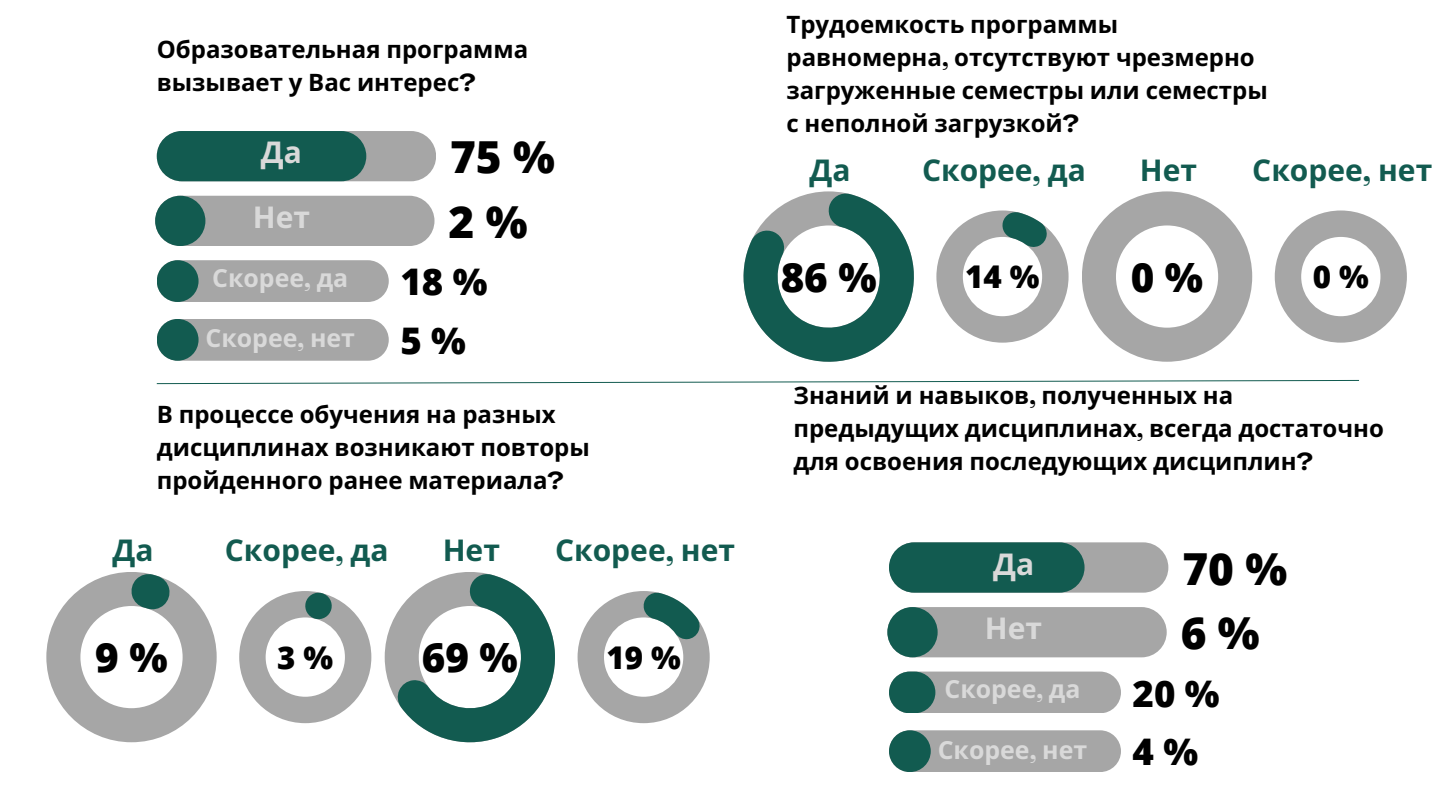
<style>
.page{position:relative;width:1440px;height:810px;background:#fff}
.page>*{position:absolute;margin:0;border:0;box-sizing:border-box;transform-origin:0 0}
.t1{font:800 44.1px "Open Sans";color:#000}
.t2{font:800 40.4px "Open Sans";color:#000}
.t3{font:800 36.7px "Open Sans";color:#000}
.t4{font:800 31.3px "Open Sans";color:#000}
.t5{font:700 30px "Noto Sans";color:#125b50}
.t6{font:700 30px "Noto Sans";color:#d9d9d9}
.t7{font:700 24.9px "Noto Sans";color:#d9d9d9}
.t8{font:700 24px/33px "Noto Sans";color:#000}
.s1{font-family:"Agrandir";font-stretch:expanded}
</style>
<div class="page">
<svg style="left:156px;top:380px;width:1204px;height:4px"></svg>
<svg style="left:744px;top:191px;width:170px;height:171px"></svg>
<svg style="left:936px;top:210px;width:133px;height:133px"></svg>
<div style="left:157px;top:131px;width:279px;height:50px;background:#a6a6a6;border-radius:25px"></div>
<div style="left:157px;top:131px;width:209px;height:50px;background:#125b50;border-radius:25px"></div>
<div style="left:157px;top:260px;width:232px;height:42px;background:#a6a6a6;border-radius:21px"></div>
<div style="left:157px;top:260px;width:42px;height:42px;background:#125b50;border-radius:50%"></div>
<div style="left:157px;top:319px;width:232px;height:42px;background:#a6a6a6;border-radius:21px"></div>
<div style="left:157px;top:319px;width:42px;height:42px;background:#125b50;border-radius:50%"></div>
<svg style="left:1082px;top:191px;width:170px;height:171px"></svg>
<svg style="left:1275px;top:210px;width:132px;height:133px"></svg>
<svg style="left:46px;top:572px;width:171px;height:170px"></svg>
<svg style="left:239px;top:591px;width:132px;height:132px"></svg>
<svg style="left:385px;top:572px;width:170px;height:170px"></svg>
<svg style="left:578px;top:591px;width:132px;height:132px"></svg>
<div style="left:155px;top:196px;width:280px;height:50px;background:#a6a6a6;border-radius:25px"></div>
<div style="left:155px;top:196px;width:50px;height:50px;background:#125b50;border-radius:50%"></div>
<div style="left:889px;top:542px;width:279px;height:51px;background:#a6a6a6;border-radius:25px"></div>
<div style="left:889px;top:542px;width:196px;height:51px;background:#125b50;border-radius:25px"></div>
<div style="left:889px;top:672px;width:232px;height:41px;background:#a6a6a6;border-radius:21px"></div>
<div style="left:889px;top:672px;width:46px;height:41px;background:#125b50;border-radius:21px"></div>
<div style="left:889px;top:730px;width:232px;height:42px;background:#a6a6a6;border-radius:21px"></div>
<div style="left:889px;top:730px;width:42px;height:42px;background:#125b50;border-radius:50%"></div>
<div style="left:887px;top:607px;width:280px;height:50px;background:#a6a6a6;border-radius:25px"></div>
<div style="left:887px;top:607px;width:51px;height:50px;background:#125b50;border-radius:50%"></div>
<p class="t8" style="left:157px;top:32px;width:373px">Образовательная программа вызывает у Вас интерес<span class="s1">?</span></p>
<p class="t6" style="left:261px;top:131px;width:43px">Да</p>
<p class="t1" style="left:450px;top:126px;width:106px">75 %</p>
<p class="t6" style="left:253px;top:196px;width:59px">Нет</p>
<p class="t1" style="left:448px;top:191px;width:81px">2 %</p>
<p class="t7" style="left:212px;top:260px;width:138px">Скорее<span class="s1">,</span> да</p>
<p class="t3" style="left:400px;top:256px;width:89px">18 %</p>
<p class="t7" style="left:206px;top:321px;width:151px">Скорее<span class="s1">,</span> нет</p>
<p class="t3" style="left:400px;top:315px;width:67px">5 %</p>
<p class="t8" style="left:157px;top:397px;width:435px">В процессе обучения на разных дисциплинах возникают повторы пройденного ранее материала<span class="s1">?</span></p>
<p class="t5" style="left:112px;top:529px;width:43px">Да</p>
<p class="t5" style="left:225px;top:529px;width:165px">Скорее<span class="s1">,</span> да</p>
<p class="t2" style="left:95px;top:629px;width:74px">9 %</p>
<p class="t4" style="left:277px;top:636px;width:58px">3 %</p>
<p class="t5" style="left:443px;top:529px;width:59px">Нет</p>
<p class="t5" style="left:555px;top:529px;width:181px">Скорее<span class="s1">,</span> нет</p>
<p class="t2" style="left:422px;top:629px;width:97px">69 %</p>
<p class="t4" style="left:606px;top:636px;width:76px">19 %</p>
<p class="t8" style="left:786px;top:7px;width:483px">Трудоемкость программы равномерна<span class="s1">,</span> отсутствуют чрезмерно загруженные семестры или семестры с неполной загрузкой<span class="s1">?</span></p>
<p class="t5" style="left:810px;top:149px;width:43px">Да</p>
<p class="t5" style="left:922px;top:149px;width:165px">Скорее<span class="s1">,</span> да</p>
<p class="t2" style="left:781px;top:249px;width:97px">86 %</p>
<p class="t4" style="left:965px;top:255px;width:76px">14 %</p>
<p class="t5" style="left:1140px;top:149px;width:59px">Нет</p>
<p class="t5" style="left:1252px;top:149px;width:181px">Скорее<span class="s1">,</span> нет</p>
<p class="t2" style="left:1131px;top:249px;width:74px">0 %</p>
<p class="t4" style="left:1313px;top:255px;width:58px">0 %</p>
<p class="t8" style="left:793px;top:378px;width:592px">Знаний и навыков<span class="s1">,</span> полученных на предыдущих дисциплинах<span class="s1">,</span> всегда достаточно для освоения последующих дисциплин<span class="s1">?</span></p>
<p class="t6" style="left:993px;top:543px;width:43px">Да</p>
<p class="t1" style="left:1182px;top:537px;width:106px">70 %</p>
<p class="t6" style="left:985px;top:607px;width:59px">Нет</p>
<p class="t1" style="left:1181px;top:602px;width:81px">6 %</p>
<p class="t7" style="left:944px;top:672px;width:138px">Скорее<span class="s1">,</span> да</p>
<p class="t3" style="left:1133px;top:667px;width:89px">20 %</p>
<p class="t7" style="left:938px;top:732px;width:151px">Скорее<span class="s1">,</span> нет</p>
<p class="t3" style="left:1133px;top:726px;width:67px">4 %</p>
</div>
